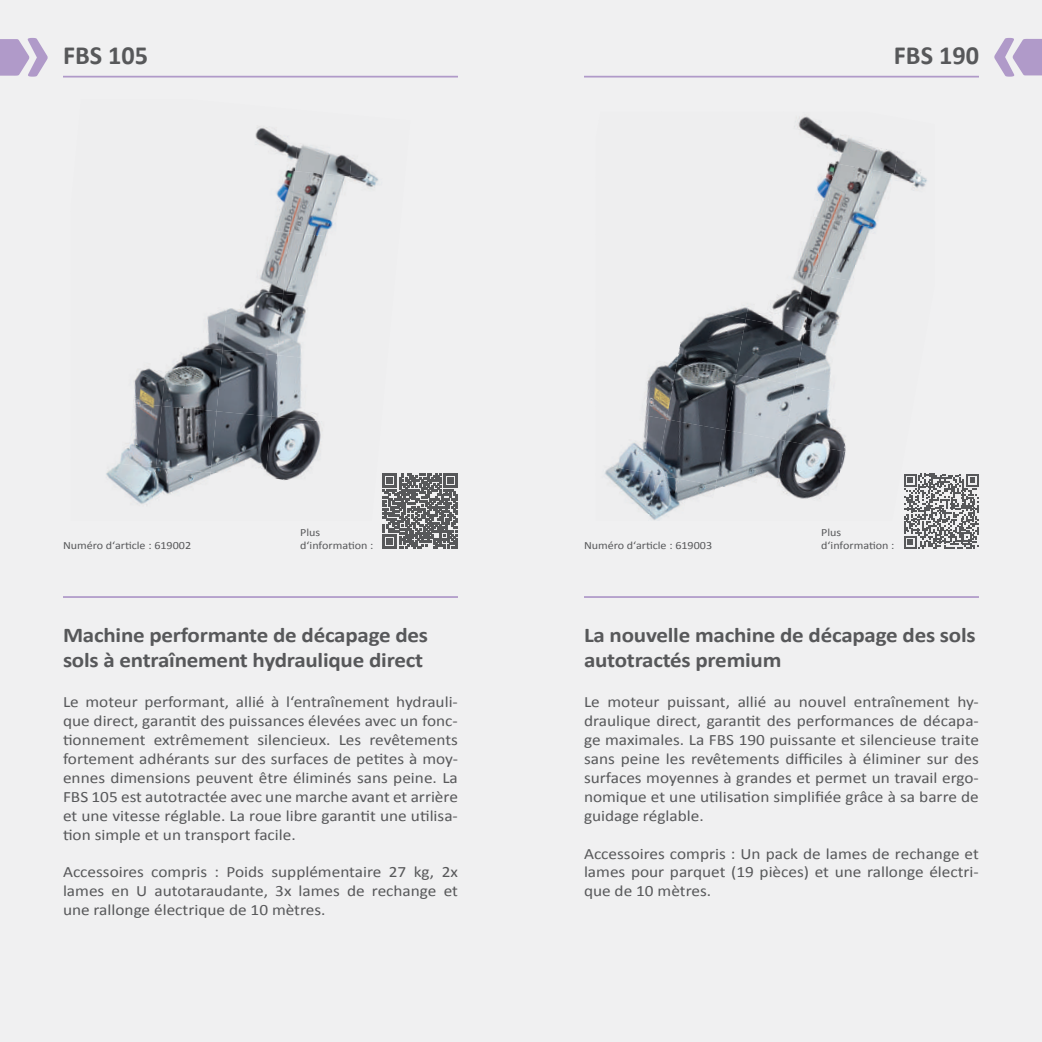
<style>
.page{position:relative;width:1042px;height:1042px;background:#f0f0f1}
.page>*{position:absolute;margin:0;border:0;box-sizing:border-box;transform-origin:0 0}
.t1{font:700 26.25px "Calibri";color:#57585a}
.t2{font:700 21px/25.2px "Calibri";letter-spacing:-.01em;color:#57585a;scale:1.1 1}
.t3{font:15.75px/18.9px "Calibri";color:#57585a;text-align:justify;scale:1.1 1}
.t4{font:11.03px/13.3px "Calibri";color:#57585a;scale:1.1 1}
</style>
<div class="page">
<hr style="left:63px;top:76px;width:395px;height:2px;background:#b09ac9">
<svg style="left:0;top:38px;width:48px;height:39px"></svg>
<hr style="left:584px;top:76px;width:395px;height:2px;background:#b09ac9">
<svg style="left:994px;top:38px;width:48px;height:39px"></svg>
<img style="left:794px;top:116px;width:41px;height:36px">
<img style="left:835px;top:135px;width:59px;height:28px">
<img style="left:894px;top:151px;width:27px;height:23px">
<img style="left:816px;top:162px;width:16px;height:46px">
<img style="left:825px;top:163px;width:69px;height:56px">
<img style="left:884px;top:174px;width:44px;height:45px">
<img style="left:798px;top:208px;width:27px;height:55px">
<img style="left:815px;top:219px;width:63px;height:55px">
<img style="left:874px;top:229px;width:4px;height:45px">
<img style="left:746px;top:263px;width:69px;height:56px">
<img style="left:805px;top:274px;width:49px;height:56px">
<img style="left:677px;top:308px;width:69px;height:56px">
<img style="left:736px;top:319px;width:69px;height:55px">
<img style="left:795px;top:330px;width:41px;height:55px">
<img style="left:646px;top:356px;width:31px;height:52px">
<img style="left:666px;top:364px;width:70px;height:55px">
<img style="left:725px;top:374px;width:70px;height:56px">
<img style="left:785px;top:385px;width:59px;height:55px">
<img style="left:844px;top:435px;width:2px;height:16px">
<img style="left:615px;top:408px;width:52px;height:56px">
<img style="left:656px;top:419px;width:70px;height:56px">
<img style="left:715px;top:430px;width:70px;height:55px">
<img style="left:774px;top:440px;width:70px;height:56px">
<img style="left:834px;top:451px;width:12px;height:45px">
<img style="left:604px;top:464px;width:53px;height:50px">
<img style="left:648px;top:475px;width:68px;height:46px">
<img style="left:709px;top:485px;width:66px;height:36px">
<img style="left:770px;top:496px;width:51px;height:25px">
<img style="left:255px;top:126px;width:40px;height:35px">
<img style="left:295px;top:143px;width:55px;height:28px">
<img style="left:350px;top:158px;width:25px;height:18px">
<img style="left:276px;top:166px;width:19px;height:61px">
<img style="left:289px;top:171px;width:61px;height:61px">
<img style="left:344px;top:176px;width:35px;height:56px">
<img style="left:259px;top:227px;width:30px;height:61px">
<img style="left:283px;top:232px;width:45px;height:62px">
<img style="left:206px;top:311px;width:16px;height:34px">
<img style="left:222px;top:288px;width:61px;height:62px">
<img style="left:277px;top:294px;width:31px;height:61px">
<img style="left:133px;top:368px;width:29px;height:33px">
<img style="left:162px;top:345px;width:61px;height:61px">
<img style="left:217px;top:350px;width:60px;height:61px">
<img style="left:271px;top:355px;width:46px;height:61px">
<img style="left:120px;top:401px;width:42px;height:61px">
<img style="left:156px;top:406px;width:61px;height:61px">
<img style="left:211px;top:411px;width:60px;height:61px">
<img style="left:265px;top:416px;width:55px;height:62px">
<img style="left:106px;top:462px;width:50px;height:43px">
<img style="left:151px;top:467px;width:60px;height:38px">
<img style="left:206px;top:472px;width:13px;height:33px">
<img style="left:275px;top:478px;width:19px;height:3px">
<svg style="left:383px;top:474px;width:75px;height:75px"></svg>
<svg style="left:904px;top:474px;width:75px;height:75px"></svg>
<hr style="left:63px;top:596px;width:395px;height:2px;background:#b09ac9">
<hr style="left:584px;top:596px;width:395px;height:2px;background:#b09ac9">
<h1 class="t1" style="left:63px;top:39px;width:87px">FBS 105</h1>
<h1 class="t1" style="left:894px;top:39px;width:87px">FBS 190</h1>
<p class="t4" style="left:300px;top:525px;width:20px">Plus</p>
<p class="t4" style="left:63px;top:538px;width:118px">Numéro d‘article : 619002</p>
<p class="t4" style="left:300px;top:538px;width:68px">d‘information :</p>
<p class="t4" style="left:584px;top:538px;width:118px">Numéro d‘article : 619003</p>
<p class="t4" style="left:821px;top:525px;width:68px">Plus d‘information :</p>
<h2 class="t2" style="left:63px;top:622px;width:333px">Machine performante de décapage des sols à entraînement hydraulique direct</h2>
<p class="t3" style="left:63px;top:693px;width:360px">Le moteur performant, allié à l‘entraînement hydrauli&shy;que direct, garantit des puissances élevées avec un fonc&shy;tionnement extrêmement silencieux. Les revêtements fortement adhérants sur des surfaces de petites à moy&shy;ennes dimensions peuvent être éliminés sans peine. La FBS 105 est autotractée avec une marche avant et arrière et une vitesse réglable. La roue libre garantit une utilisa&shy;tion simple et un transport facile.</p>
<p class="t3" style="left:63px;top:863px;width:360px">Accessoires compris : Poids supplémentaire 27 kg, 2x lames en U autotaraudante, 3x lames de rechange et une rallonge électrique de 10 mètres.</p>
<h2 class="t2" style="left:584px;top:622px;width:358px">La nouvelle machine de décapage des sols autotractés premium</h2>
<p class="t3" style="left:584px;top:693px;width:360px">Le moteur puissant, allié au nouvel entraînement hy&shy;draulique direct, garantit des performances de décapa&shy;ge maximales. La FBS 190 puissante et silencieuse traite sans peine les revêtements difficiles à éliminer sur des surfaces moyennes à grandes et permet un travail ergo&shy;nomique et une utilisation simplifiée grâce à sa barre de guidage réglable.</p>
<p class="t3" style="left:584px;top:844px;width:360px">Accessoires compris : Un pack de lames de rechange et lames pour parquet (19 pièces) et une rallonge électri&shy;que de 10 mètres.</p>
</div>
